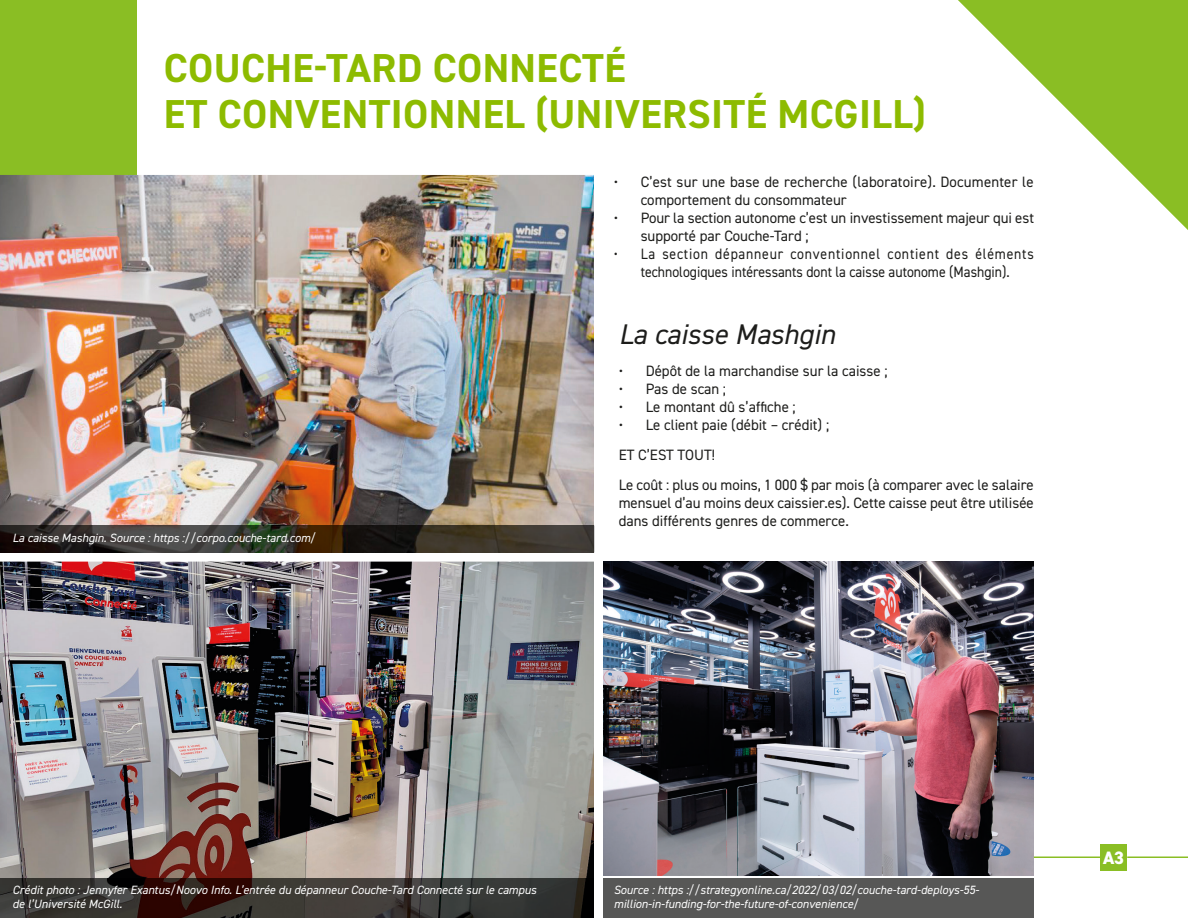
<style>
.page{position:relative;width:1188px;height:918px;background:#fff}
.page>*{position:absolute;margin:0;border:0;box-sizing:border-box;transform-origin:0 0}
.t1{font:700 40.5px/46.5px "DIN2014";letter-spacing:.01em;color:#8dbb00}
.t2{font:italic 28.5px "DIN2014";color:#1d1d1b}
.t3{font:800 18px "DIN2014";color:#fff}
.t4{font:15px/18px "DIN2014";color:#1d1d1b}
.t5{font:15px/18px "DIN2014";color:#1d1d1b;text-align:center;scale:.92 1}
.t6{font:italic 12px/13.5px "DIN2014";color:#fff}
</style>
<div class="page">
<svg style="left:958px;top:0;width:230px;height:230px"></svg>
<img style="left:0;top:562px;width:594px;height:316px">
<img style="left:604px;top:562px;width:430px;height:313px">
<div style="left:0;top:0;width:137px;height:175px;background:#8abe24"></div>
<img style="left:0;top:175px;width:594px;height:351px">
<img style="left:0;top:526px;width:594px;height:27px">
<img style="left:0;top:878px;width:594px;height:40px">
<div style="left:604px;top:878px;width:430px;height:40px;background:#575756"></div>
<div style="left:1100px;top:844px;width:27px;height:27px;background:#8abe24"></div>
<hr style="left:1034px;top:856px;width:66px;height:2px;background:#8abe24">
<hr style="left:1127px;top:856px;width:61px;height:2px;background:#8abe24">
<h1 class="t1" style="left:164px;top:44px;width:763px">COUCHE-TARD CONNECTÉ<br>ET CONVENTIONNEL (UNIVERSITÉ MCGILL)</h1>
<p class="t4" style="left:641px;top:172px;width:394px;text-indent:-27px">• C’est sur une base de recherche (laboratoire). Documenter le comportement du consommateur</p>
<p class="t4" style="left:641px;top:208px;width:395px;text-indent:-27px">• Pour la section autonome c’est un investissement majeur qui est supporté par Couche-Tard ;</p>
<p class="t5" style="left:614px;top:244px;width:458px">• La section dépanneur conventionnel contient des éléments technologiques intéressants dont la caisse autonome (Mashgin).</p>
<h2 class="t2" style="left:619px;top:317px;width:218px">La caisse Mashgin</h2>
<p class="t6" style="left:13px;top:531px;width:305px">La caisse Mashgin. Source : https ://corpo.couche-tard.com/</p>
<p class="t4" style="left:619px;top:361px;width:270px">• Dépôt de la marchandise sur la caisse ;</p>
<p class="t4" style="left:619px;top:379px;width:109px">• Pas de scan ;</p>
<p class="t4" style="left:619px;top:397px;width:179px">• Le montant dû s’affiche ;</p>
<p class="t4" style="left:619px;top:409px;width:417px;line-height:30px">• Le client paie (débit – crédit) ;<br>ET C’EST TOUT!<br>Le coût : plus ou moins, 1 000 $ par mois (à comparer avec le salaire</p>
<p class="t4" style="left:619px;top:493px;width:417px">mensuel d’au moins deux caissier.es). Cette caisse peut être utilisée dans différents genres de commerce.</p>
<p class="t6" style="left:13px;top:883px;width:525px">Crédit photo : Jennyfer Exantus/Noovo Info. L’entrée du dépanneur Couche-Tard Connecté sur le campus de l’Université McGill.</p>
<p class="t6" style="left:614px;top:883px;width:367px">Source : https ://strategyonline.ca/2022/03/02/couche-tard-deploys-55- million-in-funding-for-the-future-of-convenience/</p>
<p class="t3" style="left:1103px;top:846px;width:23px">A3</p>
</div>
